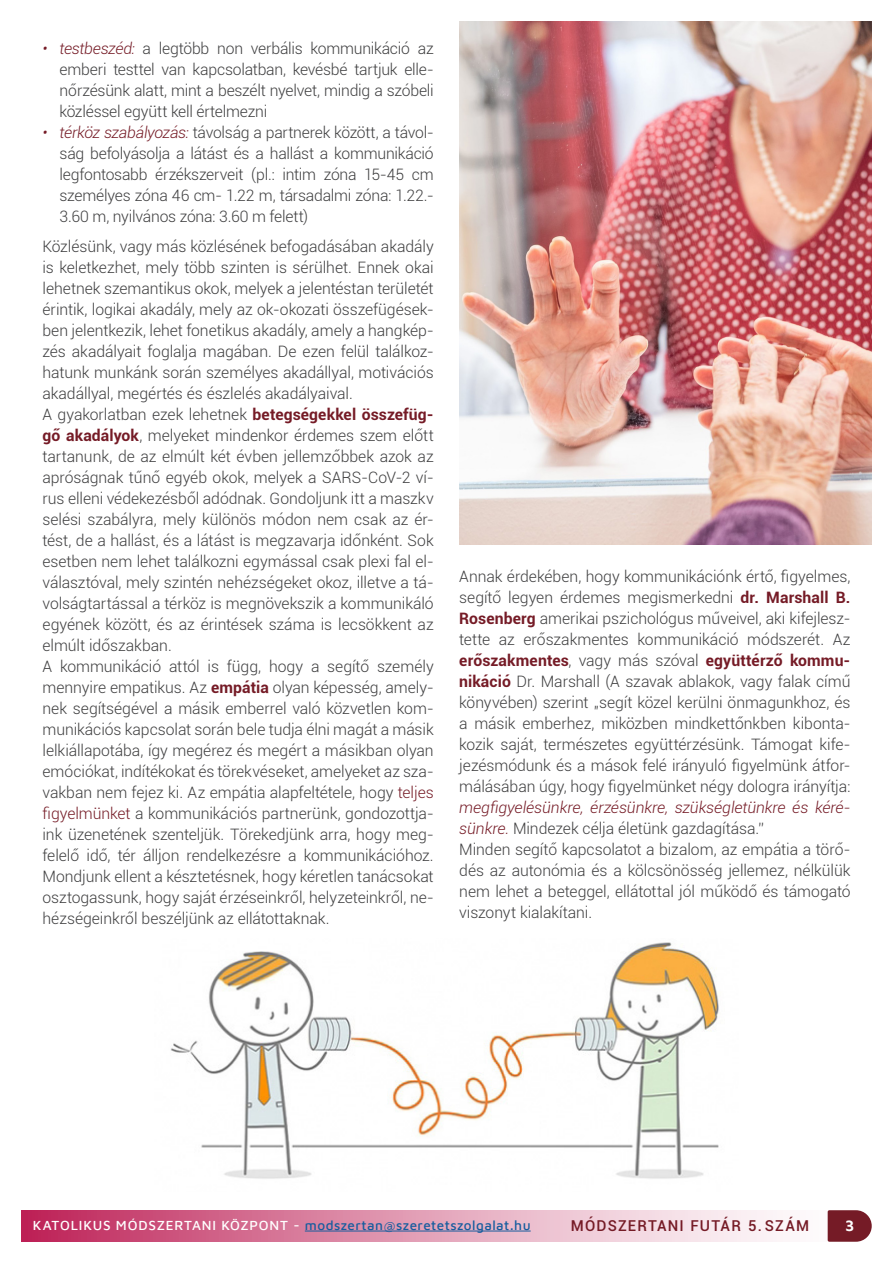
<style>
.page{position:relative;width:893px;height:1263px;background:#fff}
.page>*{position:absolute;margin:0;border:0;box-sizing:border-box;transform-origin:0 0}
.t1{font:300 15.75px/21px "Roboto";letter-spacing:-.005em;color:#3e3e3f;text-align:justify}
.t2{font:700 15.75px "Maven Pro";color:#fff}
.t3{font:500 15px "Roboto";letter-spacing:.08em;color:#751b26}
.t4{font:500 13.5px "Maven Pro";letter-spacing:.035em;color:#175d9e}
.s1{font-style:italic;color:#751b26}
.s2{font-weight:700;color:#751b26}
.s3{color:#751b26}
.s4{color:#fff}
</style>
<div class="page">
<div style="left:21px;top:1210px;width:837px;height:32px;background:linear-gradient(to right,#be2a5e,#fff)"></div>
<hr style="left:305px;top:1231px;width:226px;height:1px;background:#175d9e">
<svg style="left:828px;top:1210px;width:44px;height:32px"></svg>
<img style="left:459px;top:21px;width:413px;height:523px">
<img style="left:170px;top:942px;width:549px;height:237px">
<p class="t1" style="left:60px;top:38px;width:376px;text-indent:-17px"><span class="s1">• testbeszéd:</span> a legtöbb non verbális kommunikáció az emberi testtel van kapcsolatban, kevésbé tartjuk elle&shy;nőrzésünk alatt, mint a beszélt nyelvet, mindig a szóbeli közléssel együtt kell értelmezni</p>
<p class="t1" style="left:60px;top:122px;width:376px;text-indent:-17px"><span class="s1">• térköz szabályozás:</span> távolság a partnerek között, a távol&shy;ság befolyásolja a látást és a hallást a kommunikáció legfontosabb érzékszerveit (pl.: intim zóna 15-45 cm személyes zóna 46 cm- 1.22 m, társadalmi zóna: 1.22.- 3.60 m, nyilvános zóna: 3.60 m felett)</p>
<p class="t1" style="left:43px;top:235px;width:393px">Közlésünk, vagy más közlésének befogadásában akadály is keletkezhet, mely több szinten is sérülhet. Ennek okai lehetnek szemantikus okok, melyek a jelentéstan területét érintik, logikai akadály, mely az ok-okozati összefügések&shy;ben jelentkezik, lehet fonetikus akadály, amely a hangkép&shy;zés akadályait foglalja magában. De ezen felül találkoz&shy;hatunk munkánk során személyes akadállyal, motivációs akadállyal, megértés és észlelés akadályaival.</p>
<p class="t1" style="left:43px;top:403px;width:393px">A gyakorlatban ezek lehetnek <span class="s2">betegségekkel összefüg&shy;gő akadályok</span>, melyeket mindenkor érdemes szem előtt tartanunk, de az elmúlt két évben jellemzőbbek azok az apróságnak tűnő egyéb okok, melyek a SARS-CoV-2 ví&shy;rus elleni védekezésből adódnak. Gondoljunk itt a maszkv selési szabályra, mely különös módon nem csak az ér&shy;tést, de a hallást, és a látást is megzavarja időnként. Sok esetben nem lehet találkozni egymással csak plexi fal el&shy;választóval, mely szintén nehézségeket okoz, illetve a tá&shy;volságtartással a térköz is megnövekszik a kommunikáló egyének között, és az érintések száma is lecsökkent az elmúlt időszakban.</p>
<p class="t1" style="left:43px;top:655px;width:393px">A kommunikáció attól is függ, hogy a segítő személy mennyire empatikus. Az <span class="s2">empátia</span> olyan képesség, amely&shy;nek segítségével a másik emberrel való közvetlen kom&shy;munikációs kapcsolat során bele tudja élni magát a másik lelkiállapotába, így megérez és megért a másikban olyan emóciókat, indítékokat és törekvéseket, amelyeket az sza&shy;vakban nem fejez ki. Az empátia alapfeltétele, hogy <span class="s3">teljes figyelmünket</span> a kommunikációs partnerünk, gondozottja&shy;ink üzenetének szenteljük. Törekedjünk arra, hogy meg&shy;felelő idő, tér álljon rendelkezésre a kommunikációhoz.<br>Mondjunk ellent a késztetésnek, hogy kéretlen tanácsokat osztogassunk, hogy saját érzéseinkről, helyzeteinkről, ne&shy;hézségeinkről beszéljünk az ellátottaknak.</p>
<p class="t1" style="left:459px;top:565px;width:393px">Annak érdekében, hogy kommunikációnk értő, figyelmes, segítő legyen érdemes megismerkedni <span class="s2">dr. Marshall B.<br>Rosenberg</span> amerikai pszichológus műveivel, aki kifejlesz&shy;tette az erőszakmentes kommunikáció módszerét. Az <span class="s2">erőszakmentes</span>, vagy más szóval <span class="s2">együttérző kommu&shy;nikáció</span> Dr. Marshall (A szavak ablakok, vagy falak című könyvében) szerint „segít közel kerülni önmagunkhoz, és a másik emberhez, miközben mindkettőnkben kibonta&shy;kozik saját, természetes együttérzésünk. Támogat kife&shy;jezésmódunk és a mások felé irányuló figyelmünk átfor&shy;málásában úgy, hogy figyelmünket négy dologra irányítja: <span class="s1">megfigyelésünkre, érzésünkre, szükségletünkre és kéré&shy;sünkre.</span> Mindezek célja életünk gazdagítása.”</p>
<p class="t1" style="left:459px;top:838px;width:393px">Minden segítő kapcsolatot a bizalom, az empátia a törő&shy;dés az autonómia és a kölcsönösség jellemez, nélkülük nem lehet a beteggel, ellátottal jól működő és támogató viszonyt kialakítani.</p>
<p class="t4" style="left:33px;top:1216px;width:499px"><span class="s4">KATOLIKUS MÓDSZERTANI KÖZPONT -</span> modszertan@szeretetszolgalat.hu</p>
<p class="t3" style="left:571px;top:1215px;width:240px">MÓDSZERTANI FUTÁR 5. SZÁM</p>
<p class="t2" style="left:845px;top:1214px;width:11px">3</p>
</div>
